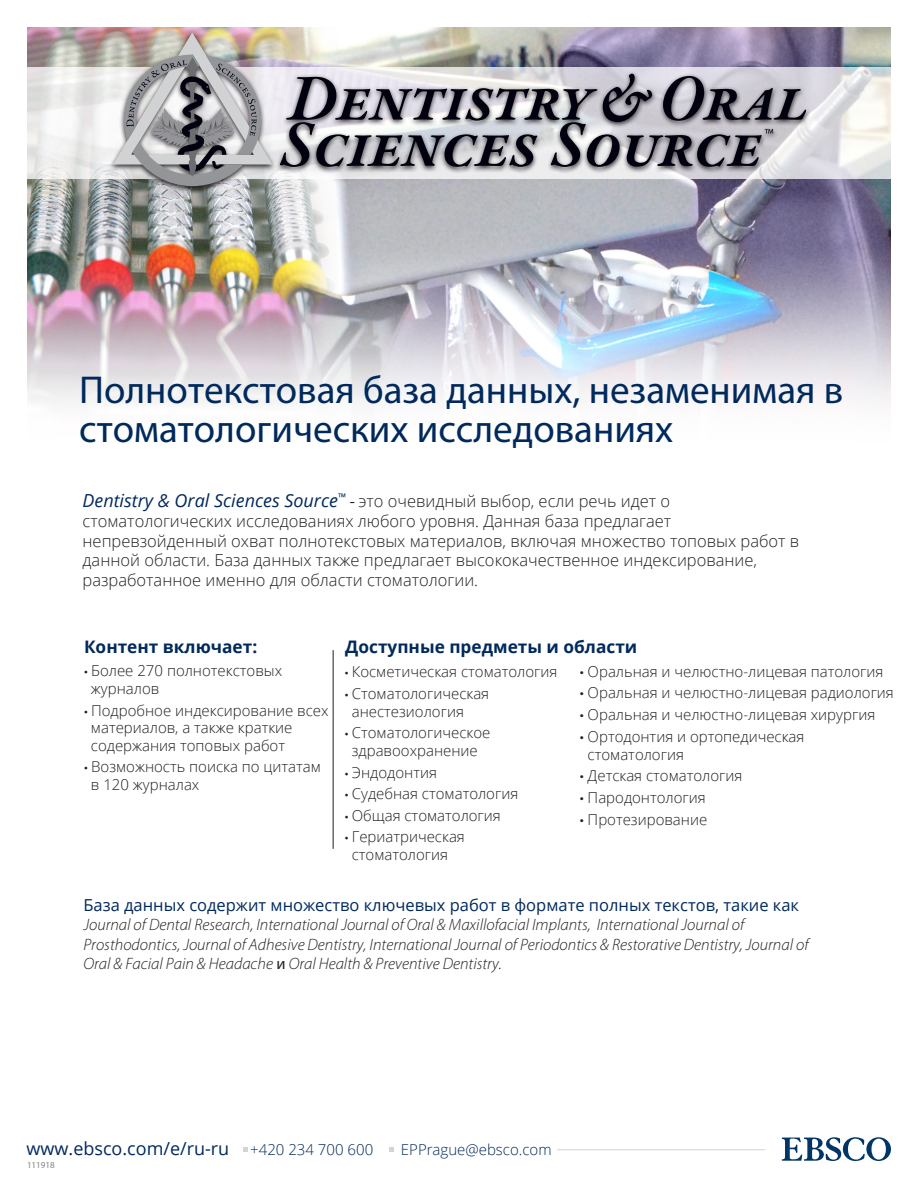
<style>
.page{position:relative;width:918px;height:1188px;background:#fff}
.page>*{position:absolute;margin:0;border:0;box-sizing:border-box;transform-origin:0 0}
.t1{font:39px/39px "Myriad Pro";color:#00295c}
.t2{font:18px "Open Sans";color:#00295c}
.t3{font:700 17.25px "Open Sans";color:#00295c}
.t4{font:italic 300 16.5px/19.5px "Myriad Pro";color:#231f20}
.t5{font:300 16.5px/19.8px "Open Sans";color:#231f20}
.t6{font:300 15px/18px "Open Sans";color:#231f20}
.t7{font:300 15px "Open Sans";color:#00295c}
.t8{font:9px "Myriad Pro";color:#808285}
.s1{font-weight:400;font-style:italic;font-size:18px;color:#00295c}
.s2{font-family:"Myriad Pro";font-weight:400}
.s3{font-family:"Myriad Pro"}
.s4{font-family:"Myriad Pro";font-size:16.5px}
.s5{font-family:"Open Sans";font-weight:400;font-style:normal;color:#00295c}
.s6{font-weight:400;font-style:normal}
.s7{font-weight:300;font-size:15px}
</style>
<div class="page">
<img style="left:27px;top:27px;width:864px;height:378px">
<svg style="left:27px;top:68px;width:864px;height:111px"></svg>
<div style="left:109px;top:30px;width:702px;height:163px;background:#231f20;opacity:.91"></div>
<svg style="left:280px;top:74px;width:526px;height:93px;background:#98979e"></svg>
<img style="left:113px;top:32px;width:160px;height:154px">
<hr style="left:333px;top:650px;width:1px;height:199px;background:#231f20">
<svg style="left:243px;top:1147px;width:4px;height:5px"></svg>
<svg style="left:389px;top:1148px;width:4px;height:4px"></svg>
<hr style="left:557px;top:1149px;width:208px;height:1px;background:#d3d4d6">
<svg style="left:782px;top:1137px;width:109px;height:24px"></svg>
<p class="t1" style="left:79px;top:370px;width:766px">Полнотекстовая база данных, незаменимая в стоматологических исследованиях</p>
<p class="t5" style="left:83px;top:490px;width:718px"><span class="s1">Dentistry &amp; Oral Sciences Source</span><sup>™</sup> <span class="s2">-</span> это очевидный выбор, если речь идет о стоматологических исследованиях любого уровня. Данная база предлагает непревзойденный охват полнотекстовых материалов, включая множество топовых работ в данной области. База данных также предлагает высококачественное индексирование, разработанное именно для области стоматологии.</p>
<p class="t3" style="left:84px;top:634px;width:175px">Контент включает:</p>
<p class="t6" style="left:91px;top:661px;width:193px;text-indent:-7px"><span class="s3">•</span> Более 270 полнотекстовых журналов</p>
<p class="t6" style="left:91px;top:701px;width:239px;text-indent:-7px"><span class="s3">•</span> Подробное индексирование всех материалов, а также краткие содержания топовых работ</p>
<p class="t6" style="left:91px;top:758px;width:231px;text-indent:-7px"><span class="s3">•</span> Возможность поиска по цитатам в 120 журналах</p>
<p class="t3" style="left:345px;top:635px;width:294px">Доступные предметы и области</p>
<p class="t6" style="left:345px;top:662px;width:214px"><span class="s3">•</span> Косметическая стоматология</p>
<p class="t6" style="left:352px;top:684px;width:139px;text-indent:-7px"><span class="s3">•</span> Стоматологическая анестезиология</p>
<p class="t6" style="left:345px;top:723px;width:147px;text-align:center"><span class="s3">•</span> Стоматологическое здравоохранение</p>
<p class="t6" style="left:345px;top:763px;width:94px"><span class="s3">•</span> Эндодонтия</p>
<p class="t6" style="left:345px;top:784px;width:175px"><span class="s3">•</span> Судебная стоматология</p>
<p class="t6" style="left:345px;top:806px;width:158px"><span class="s3">•</span> Общая стоматология</p>
<p class="t6" style="left:352px;top:827px;width:115px;text-indent:-7px"><span class="s3">•</span> Гериатрическая стоматология</p>
<p class="t6" style="left:580px;top:662px;width:305px"><span class="s4">•</span> Оральная и челюстно-лицевая патология</p>
<p class="t6" style="left:580px;top:684px;width:315px"><span class="s4">•</span> Оральная и челюстно-лицевая радиология</p>
<p class="t6" style="left:580px;top:705px;width:297px"><span class="s4">•</span> Оральная и челюстно-лицевая хирургия</p>
<p class="t6" style="left:588px;top:727px;width:218px;text-indent:-8px"><span class="s4">•</span> Ортодонтия и ортопедическая стоматология</p>
<p class="t6" style="left:580px;top:766px;width:164px"><span class="s4">•</span> Детская стоматология</p>
<p class="t6" style="left:580px;top:788px;width:127px"><span class="s4">•</span> Пародонтология</p>
<p class="t6" style="left:580px;top:810px;width:129px"><span class="s4">•</span> Протезирование</p>
<p class="t4" style="left:83px;top:896px;width:727px"><span class="s5">База данных содержит множество ключевых работ в формате полных текстов, такие как </span>Journal of Dental Research, International Journal of Oral &amp; Maxillofacial Implants, International Journal of Prosthodontics, Journal of Adhesive Dentistry, International Journal of Periodontics &amp; Restorative Dentistry, Journal of Oral &amp; Facial Pain &amp; Headache <span class="s6">и</span> Oral Health &amp; Preventive Dentistry.</p>
<p class="t2" style="left:27px;top:1136px;width:348px">www.ebsco.com/e/ru-ru <span class="s7">+420 234 700 600</span></p>
<p class="t7" style="left:401px;top:1139px;width:152px">EPPrague@ebsco.com</p>
<p class="t8" style="left:27px;top:1159px;width:29px">111918</p>
</div>
